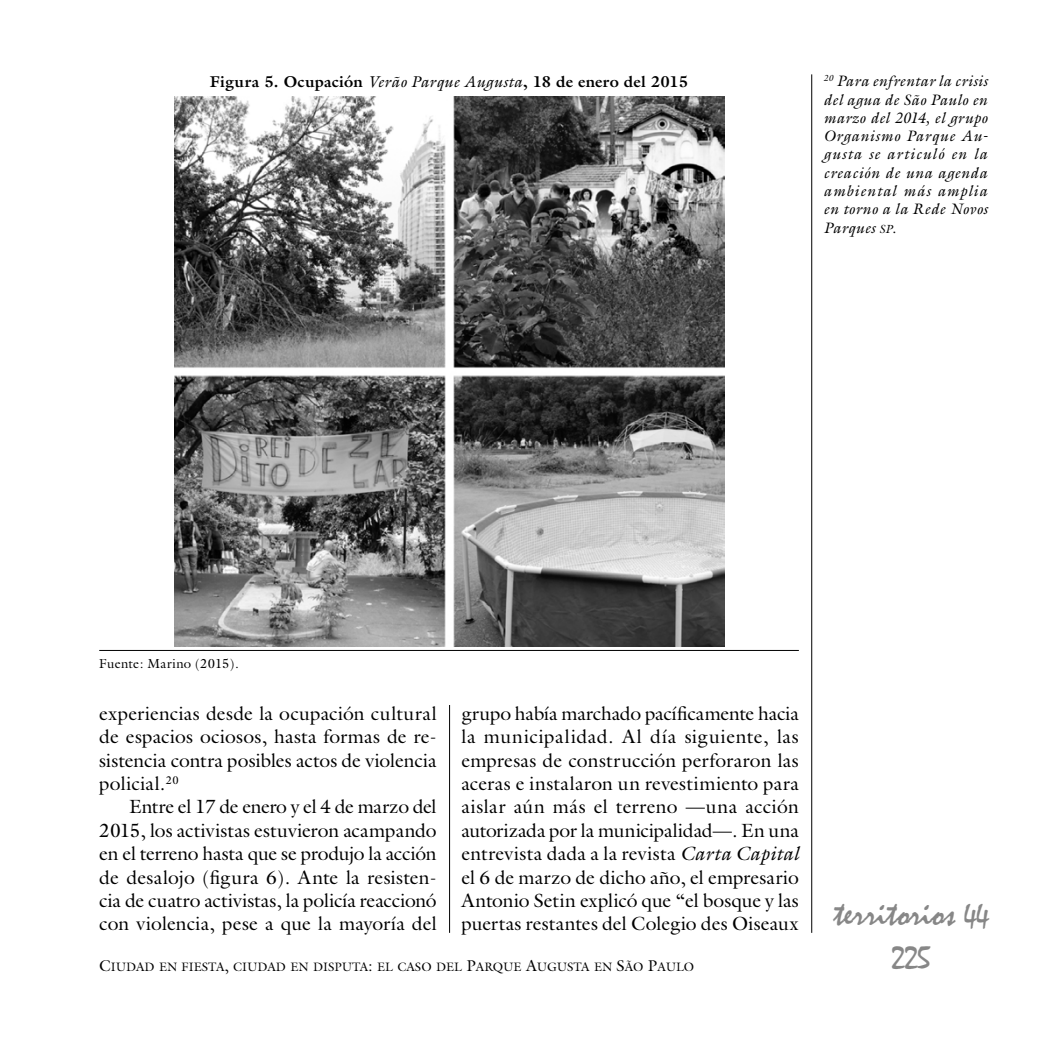
<style>
.page{position:relative;width:1042px;height:1042px;background:#fff}
.page>*{position:absolute;margin:0;border:0;box-sizing:border-box;transform-origin:0 0}
.t1{font:37.62px "Mistral";letter-spacing:-.01em;color:#878787}
.t2{font:33.25px "Mistral";color:#878787}
._02Body_2{font:19.25px/23.3px "Galliard";color:#000;text-align:justify}
._15Tit_grafico{font:700 15.75px "Galliard";letter-spacing:.015em;color:#000}
._04Notas_y_clave{font:italic 15.22px/18.2px "Galliard";letter-spacing:.035em;color:#000;text-align:justify}
._16Fte_grafico{font:13.12px "Galliard";letter-spacing:.02em;color:#000}
.t3{font:12.25px "Galliard";color:#000}
.s1{font-weight:400;font-style:italic}
.s2{font-size:11.9px}
.s3{font-style:inherit}
.s4{font-style:italic}
.s5{font-size:15.75px}
.s6{font-size:31.5px}
</style>
<div class="page">
<hr style="left:811px;top:74px;width:1px;height:859px;background:#000">
<hr style="left:449px;top:74px;width:1px;height:859px;background:#000">
<div style="left:99px;top:74px;width:700px;height:631px;background:#fff"></div>
<hr style="left:99px;top:650px;width:700px;height:1px;background:#000">
<img style="left:174px;top:96px;width:550px;height:550px">
<p class="_15Tit_grafico" style="left:210px;top:71px;width:480px">Figura 5. Ocupación <span class="s1">Verão Parque Augusta</span>, 18 de enero del 2015</p>
<p class="_04Notas_y_clave" style="left:823px;top:72px;width:166px"><sup>20</sup> Para enfrentar la crisis del agua de São Paulo en marzo del 2014, el grupo Organismo Parque Au&shy;gusta se articuló en la creación de una agenda ambiental más amplia en torno a la Rede Novos Parques <span class="s2">sp</span><span class="s3">.</span></p>
<p class="_16Fte_grafico" style="left:99px;top:656px;width:141px">Fuente: Marino (2015).</p>
<p class="_02Body_2" style="left:99px;top:701px;width:339px">experiencias desde la ocupación cultural de espacios ociosos, hasta formas de re&shy;sistencia contra posibles actos de violencia policial.<sup>20</sup></p>
<p class="_02Body_2" style="left:99px;top:795px;width:339px;text-indent:30px">Entre el 17 de enero y el 4 de marzo del 2015, los activistas estuvieron acampando en el terreno hasta que se produjo la acción de desalojo (figura 6). Ante la resisten&shy;cia de cuatro activistas, la policía reaccionó con violencia, pese a que la mayoría del</p>
<p class="_02Body_2" style="left:461px;top:701px;width:339px">grupo había marchado pacíficamente hacia la municipalidad. Al día siguiente, las empresas de construcción perforaron las aceras e instalaron un revestimiento para aislar aún más el terreno —una acción autorizada por la municipalidad—. En una entrevista dada a la revista <span class="s4">Carta Capital </span>el 6 de marzo de dicho año, el empresario Antonio Setin explicó que “el bosque y las puertas restantes del Colegio des Oiseaux</p>
<p class="t3" style="left:99px;top:959px;width:596px"><span class="s5">C</span>IUDAD EN FIESTA<span class="s5">,</span> CIUDAD EN DISPUTA<span class="s5">:</span> EL CASO DEL <span class="s5">P</span>ARQUE <span class="s5">A</span>UGUSTA EN <span class="s5">S</span>ÃO <span class="s5">P</span>AULO</p>
<h1 class="t1" style="left:834px;top:892px;width:156px">territorios <span class="s6">44</span></h1>
<h2 class="t2" style="left:892px;top:938px;width:41px">225</h2>
</div>
